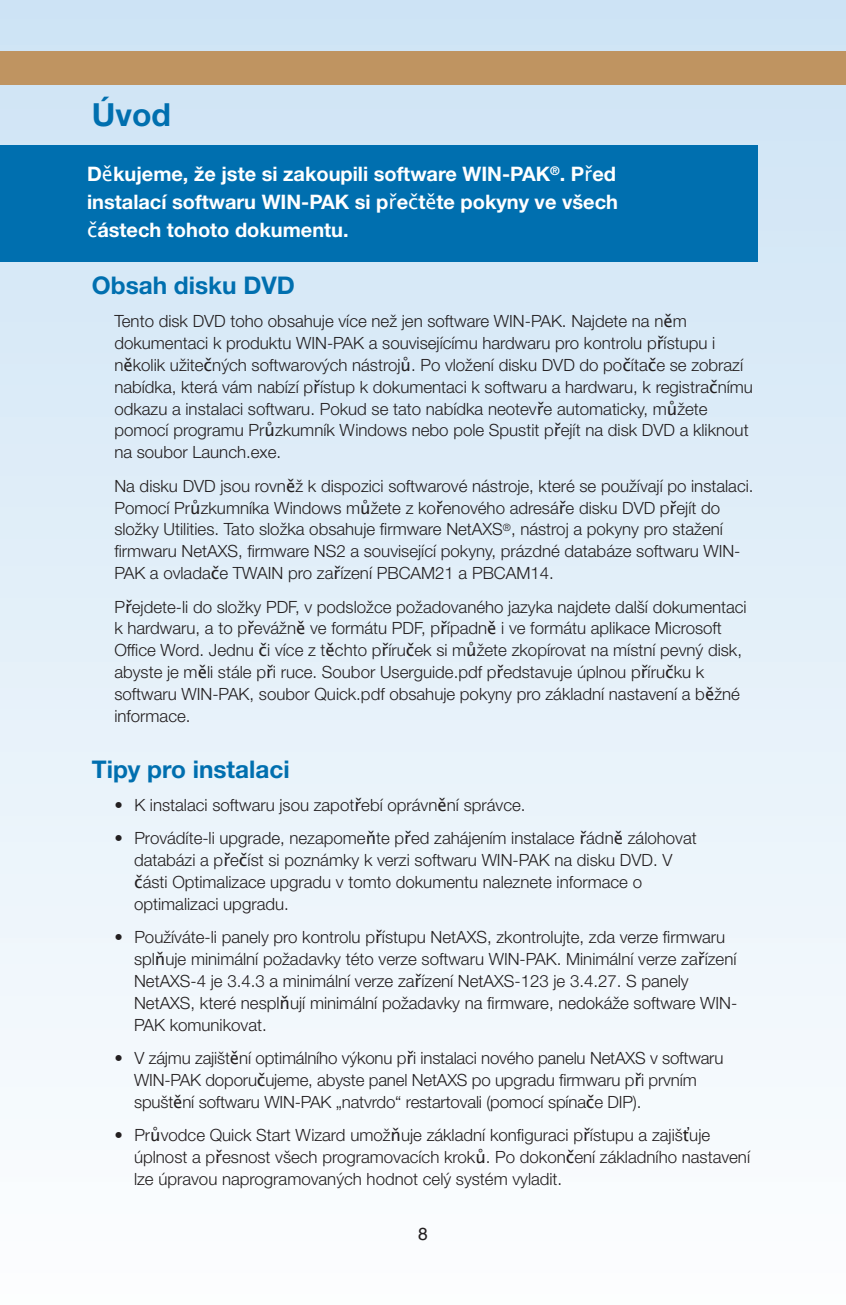
<style>
.page{position:relative;width:846px;height:1305px;background:#fff}
.page>*{position:absolute;margin:0;border:0;box-sizing:border-box;transform-origin:0 0}
.t1{font:700 32px "Helvetica Neue";color:#006faf}
.t2{font:700 24.5px "Helvetica Neue";color:#006faf}
.t3{font:700 20px/28px "Helvetica Neue";color:#fff;text-align:justify}
.t4{font:17.5px "Helvetica";color:#231f20}
.t5{font:300 17px/22px "Helvetica Neue";color:#231f20}
.s1{font-family:"Lucida Grande";font-weight:400}
</style>
<div class="page">
<div style="left:0;top:0;width:846px;height:1305px;background:linear-gradient(to bottom,#cde3f4,#fdfeff)"></div>
<div style="left:0;top:51px;width:846px;height:33px;background:#bf9461"></div>
<div style="left:0;top:145px;width:758px;height:117px;background:#006faf"></div>
<h1 class="t1" style="left:92px;top:103px;width:81px">Úvod</h1>
<p class="t3" style="left:87px;top:162px;width:532px">D<span class="s1">ě</span>kujeme, že jste si zakoupili software WIN-PAK<sup>®</sup>. P<span class="s1">ř</span>ed instalací softwaru WIN-PAK si p<span class="s1">ř</span>e<span class="s1">č</span>t<span class="s1">ě</span>te pokyny ve všech <span class="s1">č</span>ástech tohoto dokumentu.</p>
<h2 class="t2" style="left:92px;top:276px;width:204px">Obsah disku DVD</h2>
<p class="t5" style="left:114px;top:311px;width:640px">Tento disk DVD toho obsahuje více než jen software WIN-PAK. Najdete na n<span class="s1">ě</span>m dokumentaci k produktu WIN-PAK a souvisejícímu hardwaru pro kontrolu p<span class="s1">ř</span>ístupu i n<span class="s1">ě</span>kolik užite<span class="s1">č</span>ných softwarových nástroj<span class="s1">ů</span>. Po vložení disku DVD do po<span class="s1">č</span>íta<span class="s1">č</span>e se zobrazí nabídka, která vám nabízí p<span class="s1">ř</span>ístup k dokumentaci k softwaru a hardwaru, k registra<span class="s1">č</span>nímu odkazu a instalaci softwaru. Pokud se tato nabídka neotev<span class="s1">ř</span>e automaticky, m<span class="s1">ů</span>žete pomocí programu Pr<span class="s1">ů</span>zkumník Windows nebo pole Spustit p<span class="s1">ř</span>ejít na disk DVD a kliknout na soubor Launch.exe.</p>
<p class="t5" style="left:114px;top:476px;width:641px">Na disku DVD jsou rovn<span class="s1">ě</span>ž k dispozici softwarové nástroje, které se používají po instalaci.<br>Pomocí Pr<span class="s1">ů</span>zkumníka Windows m<span class="s1">ů</span>žete z ko<span class="s1">ř</span>enového adresá<span class="s1">ř</span>e disku DVD p<span class="s1">ř</span>ejít do složky Utilities. Tato složka obsahuje firmware NetAXS<sup>®</sup>, nástroj a pokyny pro stažení firmwaru NetAXS, firmware NS2 a související pokyny, prázdné databáze softwaru WIN-PAK a ovlada<span class="s1">č</span>e TWAIN pro za<span class="s1">ř</span>ízení PBCAM21 a PBCAM14.</p>
<p class="t5" style="left:114px;top:597px;width:634px">P<span class="s1">ř</span>ejdete-li do složky PDF, v podsložce požadovaného jazyka najdete další dokumentaci k hardwaru, a to p<span class="s1">ř</span>evážn<span class="s1">ě</span> ve formátu PDF, p<span class="s1">ř</span>ípadn<span class="s1">ě</span> i ve formátu aplikace Microsoft Office Word. Jednu <span class="s1">č</span>i více z t<span class="s1">ě</span>chto p<span class="s1">ř</span>íru<span class="s1">č</span>ek si m<span class="s1">ů</span>žete zkopírovat na místní pevný disk, abyste je m<span class="s1">ě</span>li stále p<span class="s1">ř</span>i ruce. Soubor Userguide.pdf p<span class="s1">ř</span>edstavuje úplnou p<span class="s1">ř</span>íru<span class="s1">č</span>ku k softwaru WIN-PAK, soubor Quick.pdf obsahuje pokyny pro základní nastavení a b<span class="s1">ě</span>žné informace.</p>
<h2 class="t2" style="left:92px;top:760px;width:199px">Tipy pro instalaci</h2>
<p class="t5" style="left:114px;top:796px;width:413px">• K instalaci softwaru jsou zapot<span class="s1">ř</span>ebí oprávn<span class="s1">ě</span>ní správce.</p>
<p class="t5" style="left:134px;top:829px;width:564px;text-indent:-20px">• Provádíte-li upgrade, nezapome<span class="s1">ň</span>te p<span class="s1">ř</span>ed zahájením instalace <span class="s1">ř</span>ádn<span class="s1">ě</span> zálohovat databázi a p<span class="s1">ř</span>e<span class="s1">č</span>íst si poznámky k verzi softwaru WIN-PAK na disku DVD. V <span class="s1">č</span>ásti Optimalizace upgradu v tomto dokumentu naleznete informace o optimalizaci upgradu.</p>
<p class="t5" style="left:134px;top:928px;width:605px;text-indent:-20px">• Používáte-li panely pro kontrolu p<span class="s1">ř</span>ístupu NetAXS, zkontrolujte, zda verze firmwaru spl<span class="s1">ň</span>uje minimální požadavky této verze softwaru WIN-PAK. Minimální verze za<span class="s1">ř</span>ízení NetAXS-4 je 3.4.3 a minimální verze za<span class="s1">ř</span>ízení NetAXS-123 je 3.4.27. S panely NetAXS, které nespl<span class="s1">ň</span>ují minimální požadavky na firmware, nedokáže software WIN-PAK komunikovat.</p>
<p class="t5" style="left:134px;top:1049px;width:591px;text-indent:-20px">• V zájmu zajišt<span class="s1">ě</span>ní optimálního výkonu p<span class="s1">ř</span>i instalaci nového panelu NetAXS v softwaru<br>WIN-PAK doporu<span class="s1">č</span>ujeme, abyste panel NetAXS po upgradu firmwaru p<span class="s1">ř</span>i prvním spušt<span class="s1">ě</span>ní softwaru WIN-PAK „natvrdo“ restartovali (pomocí spína<span class="s1">č</span>e DIP).</p>
<p class="t5" style="left:134px;top:1126px;width:618px;text-indent:-20px">• Pr<span class="s1">ů</span>vodce Quick Start Wizard umož<span class="s1">ň</span>uje základní konfiguraci p<span class="s1">ř</span>ístupu a zajiš<span class="s1">ť</span>uje úplnost a p<span class="s1">ř</span>esnost všech programovacích krok<span class="s1">ů</span>. Po dokon<span class="s1">č</span>ení základního nastavení lze úpravou naprogramovaných hodnot celý systém vyladit.</p>
<p class="t4" style="left:418px;top:1227px;width:11px">8</p>
</div>
